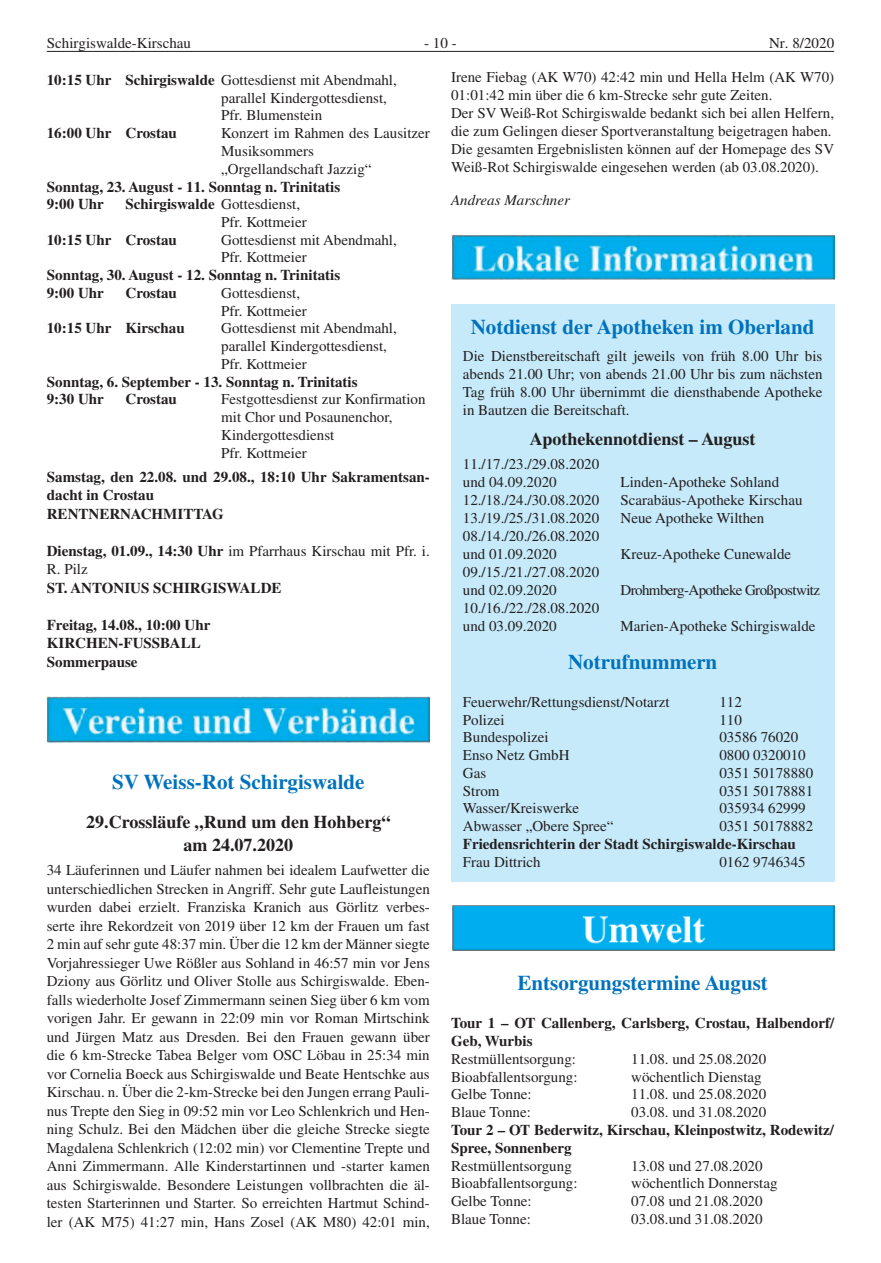
<style>
.page{position:relative;width:881px;height:1263px;background:#fff}
.page>*{position:absolute;margin:0;border:0;box-sizing:border-box;transform-origin:0 0}
.t1{font:700 21px "Times LT";color:#0072bc}
.t2{font:700 18px/22px "Times LT";color:#231f20;text-align:center}
.t3{font:15px/18.5px "Times LT";color:#231f20}
.t4{font:700 15px/18.5px "Times LT";color:#231f20}
.t5{font:15px "Times LT";letter-spacing:-.04em;color:#231f20}
.t6{font:italic 15px "Times LT";color:#231f20}
.s1{font-weight:700}
</style>
<div class="page">
<hr style="left:47px;top:51px;width:786px;height:1px;background:#231f20">
<img style="left:451px;top:234px;width:382px;height:46px">
<img style="left:47px;top:697px;width:382px;height:45px">
<div style="left:451px;top:304px;width:382px;height:577px;background:#c6eafa"></div>
<img style="left:452px;top:905px;width:381px;height:45px">
<p class="t3" style="left:47px;top:33px;width:146px">Schirgiswalde-Kirschau</p>
<p class="t3" style="left:424px;top:33px;width:34px">- 10 -</p>
<p class="t3" style="left:768px;top:33px;width:66px">Nr. 8/2020</p>
<p class="t3" style="left:451px;top:68px;width:384px;line-height:18px">Irene Fiebag (AK W70) 42:42 min und Hella Helm (AK W70)<br>01:01:42 min über die 6 km-Strecke sehr gute Zeiten.<br>Der SV Weiß-Rot Schirgiswalde bedankt sich bei allen Helfern, die zum Gelingen dieser Sportveranstaltung beigetragen haben.<br>Die gesamten Ergebnislisten können auf der Homepage des SV Weiß-Rot Schirgiswalde eingesehen werden (ab 03.08.2020).</p>
<p class="t6" style="left:451px;top:191px;width:120px">Andreas Marschner</p>
<p class="t3" style="left:221px;top:71px;width:177px;line-height:17.7px;text-indent:-174px"><span class="s1">10:15 Uhr Schirgiswalde</span> Gottesdienst mit Abendmahl, parallel Kindergottesdienst,<br>Pfr. Blumenstein</p>
<p class="t4" style="left:47px;top:124px;width:132px">16:00 Uhr Crostau</p>
<p class="t3" style="left:221px;top:124px;width:210px;line-height:17.9px">Konzert im Rahmen des Lausitzer<br>Musiksommers<br>„Orgellandschaft Jazzig“</p>
<p class="t4" style="left:47px;top:177px;width:295px;line-height:17.7px">Sonntag, 23. August - 11. Sonntag n. Trinitatis<br>9:00 Uhr</p>
<p class="t3" style="left:221px;top:195px;width:87px;line-height:17.7px;text-indent:-96px"><span class="s1">Schirgiswalde</span> Gottesdienst,<br>Pfr. Kottmeier</p>
<p class="t4" style="left:47px;top:230px;width:132px">10:15 Uhr Crostau</p>
<p class="t3" style="left:221px;top:231px;width:177px;line-height:17.7px">Gottesdienst mit Abendmahl,<br>Pfr. Kottmeier</p>
<p class="t4" style="left:47px;top:266px;width:295px;line-height:17.7px">Sonntag, 30. August - 12. Sonntag n. Trinitatis<br>9:00 Uhr</p>
<p class="t4" style="left:125px;top:283px;width:53px">Crostau</p>
<p class="t3" style="left:221px;top:284px;width:87px;line-height:17.7px">Gottesdienst,<br>Pfr. Kottmeier</p>
<p class="t4" style="left:47px;top:319px;width:139px">10:15 Uhr Kirschau</p>
<p class="t3" style="left:221px;top:319px;width:177px;line-height:17.7px">Gottesdienst mit Abendmahl, parallel Kindergottesdienst,<br>Pfr. Kottmeier</p>
<p class="t4" style="left:47px;top:372px;width:312px;line-height:17.7px">Sonntag, 6. September - 13. Sonntag n. Trinitatis<br>9:30 Uhr</p>
<h1 class="t1" style="left:470px;top:315px;width:345px">Notdienst der Apotheken im Oberland</h1>
<p class="t3" style="left:462px;top:347px;width:361px;line-height:18px;text-align:justify">Die Dienstbereitschaft gilt jeweils von früh 8.00 Uhr bis abends 21.00 Uhr; von abends 21.00 Uhr bis zum nächsten Tag früh 8.00 Uhr übernimmt die diensthabende Apotheke in Bautzen die Bereitschaft.</p>
<p class="t2" style="left:529px;top:427px;width:227px">Apothekennotdienst – August</p>
<p class="t3" style="left:462px;top:455px;width:138px;line-height:18px">11./17./23./29.08.2020 und 04.09.2020</p>
<p class="t4" style="left:125px;top:390px;width:53px">Crostau</p>
<p class="t3" style="left:221px;top:390px;width:206px;line-height:17.7px">Festgottesdienst zur Konfirmation mit Chor und Posaunenchor,<br>Kindergottesdienst<br>Pfr. Kottmeier</p>
<p class="t4" style="left:47px;top:467px;width:384px">Samstag, den 22.08. und 29.08., 18:10 Uhr Sakramentsan&shy;dacht in Crostau<br>RENTNERNACHMITTAG</p>
<p class="t3" style="left:47px;top:541px;width:384px"><span class="s1">Dienstag, 01.09., 14:30 Uhr</span> im Pfarrhaus Kirschau mit Pfr. i.<br>R. Pilz</p>
<p class="t4" style="left:47px;top:578px;width:236px">ST. ANTONIUS SCHIRGISWALDE</p>
<p class="t4" style="left:47px;top:615px;width:165px">Freitag, 14.08., 10:00 Uhr<br>KIRCHEN-FUSSBALL<br>Sommerpause</p>
<p class="t3" style="left:620px;top:473px;width:160px">Linden-Apotheke Sohland</p>
<p class="t3" style="left:462px;top:491px;width:138px">12./18./24./30.08.2020</p>
<p class="t3" style="left:620px;top:491px;width:183px">Scarabäus-Apotheke Kirschau</p>
<p class="t3" style="left:462px;top:509px;width:138px">13./19./25./31.08.2020</p>
<p class="t3" style="left:620px;top:509px;width:145px">Neue Apotheke Wilthen</p>
<p class="t3" style="left:462px;top:527px;width:138px;line-height:18px">08./14./20./26.08.2020 und 01.09.2020</p>
<p class="t3" style="left:620px;top:545px;width:172px">Kreuz-Apotheke Cunewalde</p>
<p class="t3" style="left:462px;top:563px;width:138px;line-height:18px">09./15./21./27.08.2020 und 02.09.2020</p>
<p class="t5" style="left:620px;top:582px;width:201px">Drohmberg-Apotheke Großpostwitz</p>
<p class="t3" style="left:462px;top:599px;width:138px;line-height:18px">10./16./22./28.08.2020 und 03.09.2020</p>
<p class="t3" style="left:620px;top:617px;width:196px">Marien-Apotheke Schirgiswalde</p>
<h1 class="t1" style="left:568px;top:650px;width:151px">Notrufnummern</h1>
<p class="t3" style="left:462px;top:692px;width:208px">Feuerwehr/Rettungsdienst/Notarzt</p>
<p class="t3" style="left:719px;top:692px;width:24px">112</p>
<p class="t3" style="left:462px;top:710px;width:43px">Polizei</p>
<p class="t3" style="left:719px;top:710px;width:24px">110</p>
<p class="t3" style="left:462px;top:728px;width:87px">Bundespolizei</p>
<p class="t3" style="left:719px;top:728px;width:80px">03586 76020</p>
<p class="t3" style="left:462px;top:746px;width:108px">Enso Netz GmbH</p>
<p class="t3" style="left:719px;top:746px;width:88px">0800 0320010</p>
<p class="t3" style="left:462px;top:763px;width:25px">Gas</p>
<p class="t3" style="left:719px;top:763px;width:95px">0351 50178880</p>
<p class="t3" style="left:462px;top:781px;width:38px">Strom</p>
<p class="t3" style="left:719px;top:781px;width:95px">0351 50178881</p>
<p class="t3" style="left:462px;top:799px;width:118px">Wasser/Kreiswerke</p>
<p class="t3" style="left:719px;top:799px;width:88px">035934 62999</p>
<p class="t3" style="left:462px;top:817px;width:152px">Abwasser „Obere Spree“</p>
<p class="t3" style="left:719px;top:817px;width:95px">0351 50178882</p>
<p class="t4" style="left:462px;top:834px;width:334px">Friedensrichterin der Stadt Schirgiswalde-Kirschau</p>
<p class="t3" style="left:462px;top:852px;width:79px">Frau Dittrich</p>
<p class="t3" style="left:719px;top:852px;width:88px">0162 9746345</p>
<h1 class="t1" style="left:112px;top:770px;width:254px">SV Weiss-Rot Schirgiswalde</h1>
<p class="t2" style="left:86px;top:811px;width:306px">29.Crossläufe „Rund um den Hohberg“ am 24.07.2020</p>
<p class="t3" style="left:47px;top:861px;width:384px;text-align:justify">34 Läuferinnen und Läufer nahmen bei idealem Laufwetter die unterschiedlichen Strecken in Angriff. Sehr gute Laufleistungen wurden dabei erzielt. Franziska Kranich aus Görlitz verbes&shy;serte ihre Rekordzeit von 2019 über 12 km der Frauen um fast 2 min auf sehr gute 48:37 min. Über die 12 km der Männer siegte Vorjahressieger Uwe Rößler aus Sohland in 46:57 min vor Jens Dziony aus Görlitz und Oliver Stolle aus Schirgiswalde. Eben&shy;falls wiederholte Josef Zimmermann seinen Sieg über 6 km vom vorigen Jahr. Er gewann in 22:09 min vor Roman Mirtschink und Jürgen Matz aus Dresden. Bei den Frauen gewann über die 6 km-Strecke Tabea Belger vom OSC Löbau in 25:34 min vor Cornelia Boeck aus Schirgiswalde und Beate Hentschke aus Kirschau. n. Über die 2-km-Strecke bei den Jungen errang Pauli&shy;nus Trepte den Sieg in 09:52 min vor Leo Schlenkrich und Hen&shy;ning Schulz. Bei den Mädchen über die gleiche Strecke siegte Magdalena Schlenkrich (12:02 min) vor Clementine Trepte und Anni Zimmermann. Alle Kinderstartinnen und -starter kamen aus Schirgiswalde. Besondere Leistungen vollbrachten die äl&shy;testen Starterinnen und Starter. So erreichten Hartmut Schind&shy;ler (AK M75) 41:27 min, Hans Zosel (AK M80) 42:01 min,</p>
<h1 class="t1" style="left:517px;top:971px;width:252px">Entsorgungstermine August</h1>
<p class="t4" style="left:451px;top:1014px;width:384px;line-height:18px">Tour 1 – OT Callenberg, Carlsberg, Crostau, Halbendorf/<br>Geb, Wurbis</p>
<p class="t3" style="left:451px;top:1049px;width:126px">Restmüllentsorgung:</p>
<p class="t3" style="left:631px;top:1049px;width:136px">11.08. und 25.08.2020</p>
<p class="t3" style="left:451px;top:1067px;width:128px">Bioabfallentsorgung:</p>
<p class="t3" style="left:631px;top:1067px;width:132px">wöchentlich Dienstag</p>
<p class="t3" style="left:451px;top:1085px;width:82px">Gelbe Tonne:</p>
<p class="t3" style="left:631px;top:1085px;width:136px">11.08. und 25.08.2020</p>
<p class="t3" style="left:451px;top:1103px;width:81px">Blaue Tonne:</p>
<p class="t3" style="left:631px;top:1103px;width:136px">03.08. und 31.08.2020</p>
<p class="t4" style="left:451px;top:1120px;width:384px;line-height:18px">Tour 2 – OT Bederwitz, Kirschau, Kleinpostwitz, Rodewitz/<br>Spree, Sonnenberg</p>
<p class="t3" style="left:451px;top:1156px;width:122px">Restmüllentsorgung</p>
<p class="t3" style="left:631px;top:1156px;width:133px">13.08 und 27.08.2020</p>
<p class="t3" style="left:451px;top:1174px;width:128px">Bioabfallentsorgung:</p>
<p class="t3" style="left:631px;top:1174px;width:148px">wöchentlich Donnerstag</p>
<p class="t3" style="left:451px;top:1192px;width:82px">Gelbe Tonne:</p>
<p class="t3" style="left:631px;top:1192px;width:133px">07.08 und 21.08.2020</p>
<p class="t3" style="left:451px;top:1209px;width:81px">Blaue Tonne:</p>
<p class="t3" style="left:631px;top:1209px;width:133px">03.08.und 31.08.2020</p>
</div>
